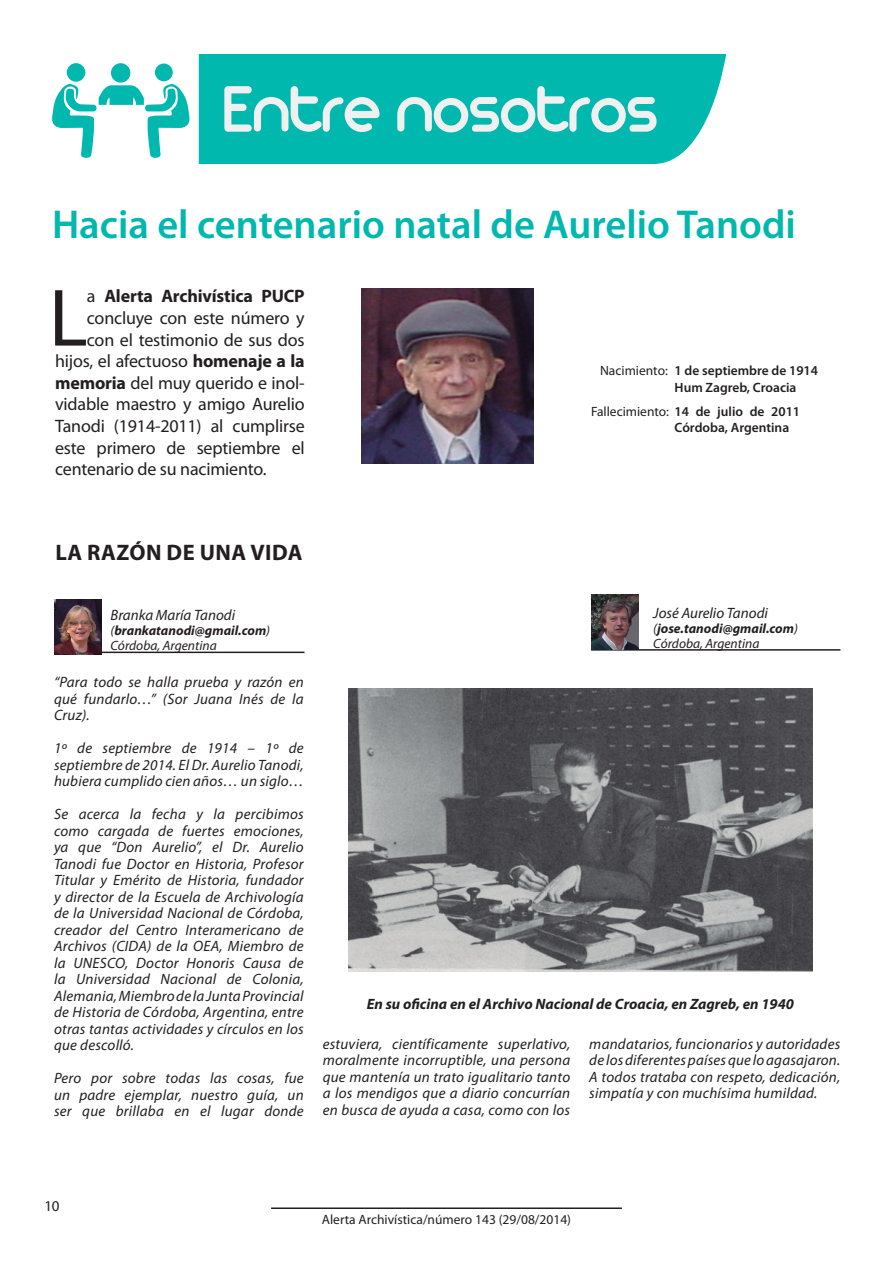
<style>
.page{position:relative;width:893px;height:1263px;background:#fff}
.page>*{position:absolute;margin:0;border:0;box-sizing:border-box;transform-origin:0 0}
.t1{font:82.05px "Myriad Pro";color:#231f20}
.t2{font:300 71.25px "z Arista";color:#eff0f0}
.t3{font:600 40.5px "Myriad Pro";color:#00b8ae}
.t4{font:700 22.5px "Myriad Pro";letter-spacing:.02em;color:#231f20}
.t5{font:18px "Myriad Pro";letter-spacing:-.01em;color:#231f20}
.t6{font:700 18px "Myriad Pro";letter-spacing:-.01em;color:#231f20}
.t7{font:italic 15px/16.5px "Myriad Pro";letter-spacing:.015em;color:#231f20;text-align:justify}
.t8{font:italic 700 15px "Myriad Pro";color:#231f20}
.t9{font:15px "Myriad Pro";color:#231f20}
.t10{font:600 13.5px/16.2px "Myriad Pro";color:#231f20}
.t11{font:italic 700 13.5px/15px "Myriad Pro";color:#231f20}
.t12{font:13.5px "Myriad Pro";color:#231f20}
.s1{font-weight:400}
.s2{font-weight:700}
</style>
<div class="page">
<hr style="left:271px;top:1207px;width:351px;height:2px;background:#231f20">
<hr style="left:55px;top:652px;width:250px;height:1px;background:#231f20">
<img style="left:361px;top:289px;width:172px;height:174px">
<hr style="left:591px;top:649px;width:249px;height:2px;background:#231f20">
<img style="left:591px;top:594px;width:48px;height:55px">
<img style="left:54px;top:600px;width:48px;height:54px">
<img style="left:348px;top:689px;width:464px;height:282px">
<div style="left:199px;top:54px;width:527px;height:110px;background:#00b8ae"></div>
<div style="left:111px;top:63px;width:19px;height:20px;background:#00b8ae;border-radius:50%"></div>
<div style="left:67px;top:63px;width:18px;height:19px;background:#00b8ae;border-radius:50%"></div>
<div style="left:155px;top:64px;width:18px;height:17px;background:#00b8ae;border-radius:50%"></div>
<svg style="left:52px;top:84px;width:137px;height:74px"></svg>
<h2 class="t2" style="left:223px;top:71px;width:436px">Entre nosotros</h2>
<h3 class="t3" style="left:52px;top:198px;width:745px">Hacia el centenario natal de Aurelio Tanodi</h3>
<h1 class="t1" style="left:49px;top:267px;width:40px">L</h1>
<p class="t6" style="left:87px;top:285px;width:219px"><span class="s1">a</span> Alerta Archivística PUCP</p>
<p class="t5" style="left:87px;top:307px;width:219px">concluye con este número y</p>
<p class="t5" style="left:87px;top:328px;width:219px">con el testimonio de sus dos</p>
<p class="t5" style="left:55px;top:350px;width:251px">hijos, el afectuoso <span class="s2">homenaje a la</span></p>
<p class="t5" style="left:55px;top:372px;width:251px"><span class="s2">memoria</span> del muy querido e inol-</p>
<p class="t5" style="left:55px;top:393px;width:251px">vidable maestro y amigo Aurelio</p>
<p class="t5" style="left:55px;top:415px;width:251px">Tanodi (1914-2011) al cumplirse</p>
<p class="t5" style="left:55px;top:436px;width:251px">este primero de septiembre el</p>
<p class="t5" style="left:55px;top:458px;width:213px">centenario de su nacimiento.</p>
<p class="t10" style="left:675px;top:362px;width:145px">1 de septiembre de 1914<br>Hum Zagreb, Croacia</p>
<p class="t12" style="left:600px;top:363px;width:69px">Nacimiento:</p>
<p class="t10" style="left:675px;top:403px;width:127px;text-indent:-84px"><span class="s1">Fallecimiento:</span> 14 de julio de 2011<br>Córdoba, Argentina</p>
<h3 class="t4" style="left:55px;top:538px;width:248px">LA RAZÓN DE UNA VIDA</h3>
<p class="t7" style="left:111px;top:607px;width:126px">Branka María Tanodi</p>
<p class="t11" style="left:111px;top:623px;width:161px"><span class="s1">(</span>brankatanodi@gmail.com<span class="s1">)<br>Córdoba, Argentina</span></p>
<p class="t7" style="left:54px;top:674px;width:251px">“Para todo se halla prueba y razón en qué fundarlo…” (Sor Juana Inés de la Cruz).</p>
<p class="t7" style="left:54px;top:740px;width:251px">1º de septiembre de 1914 – 1º de septiembre de 2014. El Dr. Aurelio Tanodi, hubiera cumplido cien años… un siglo…</p>
<p class="t7" style="left:54px;top:806px;width:251px">Se acerca la fecha y la percibimos como cargada de fuertes emociones, ya que “Don Aurelio”, el Dr. Aurelio Tanodi fue Doctor en Historia, Profesor Titular y Emérito de Historia, fundador y director de la Escuela de Archivología de la Universidad Nacional de Córdoba, creador del Centro Interamericano de Archivos (CIDA) de la OEA, Miembro de la UNESCO, Doctor Honoris Causa de la Universidad Nacional de Colonia, Alemania, Miembro de la Junta Provincial de Historia de Córdoba, Argentina, entre otras tantas actividades y círculos en los que descolló.</p>
<p class="t7" style="left:54px;top:1070px;width:251px">Pero por sobre todas las cosas, fue un padre ejemplar, nuestro guía, un ser que brillaba en el lugar donde</p>
<p class="t7" style="left:653px;top:604px;width:116px">José Aurelio Tanodi</p>
<p class="t11" style="left:653px;top:620px;width:146px"><span class="s1">(</span>jose.tanodi@gmail.com<span class="s1">)<br>Córdoba, Argentina</span></p>
<p class="t8" style="left:367px;top:994px;width:429px">En su oficina en el Archivo Nacional de Croacia, en Zagreb, en 1940</p>
<p class="t7" style="left:323px;top:1035px;width:249px">estuviera, científicamente superlativo, moralmente incorruptible, una persona que mantenía un trato igualitario tanto a los mendigos que a diario concurrían en busca de ayuda a casa, como con los</p>
<p class="t7" style="left:589px;top:1035px;width:253px">mandatarios, funcionarios y autoridades de los diferentes países que lo agasajaron.<br>A todos trataba con respeto, dedicación, simpatía y con muchísima humildad.</p>
<p class="t9" style="left:45px;top:1197px;width:16px">10</p>
<p class="t12" style="left:322px;top:1211px;width:251px">Alerta Archivística/número 143 (29/08/2014)</p>
</div>
